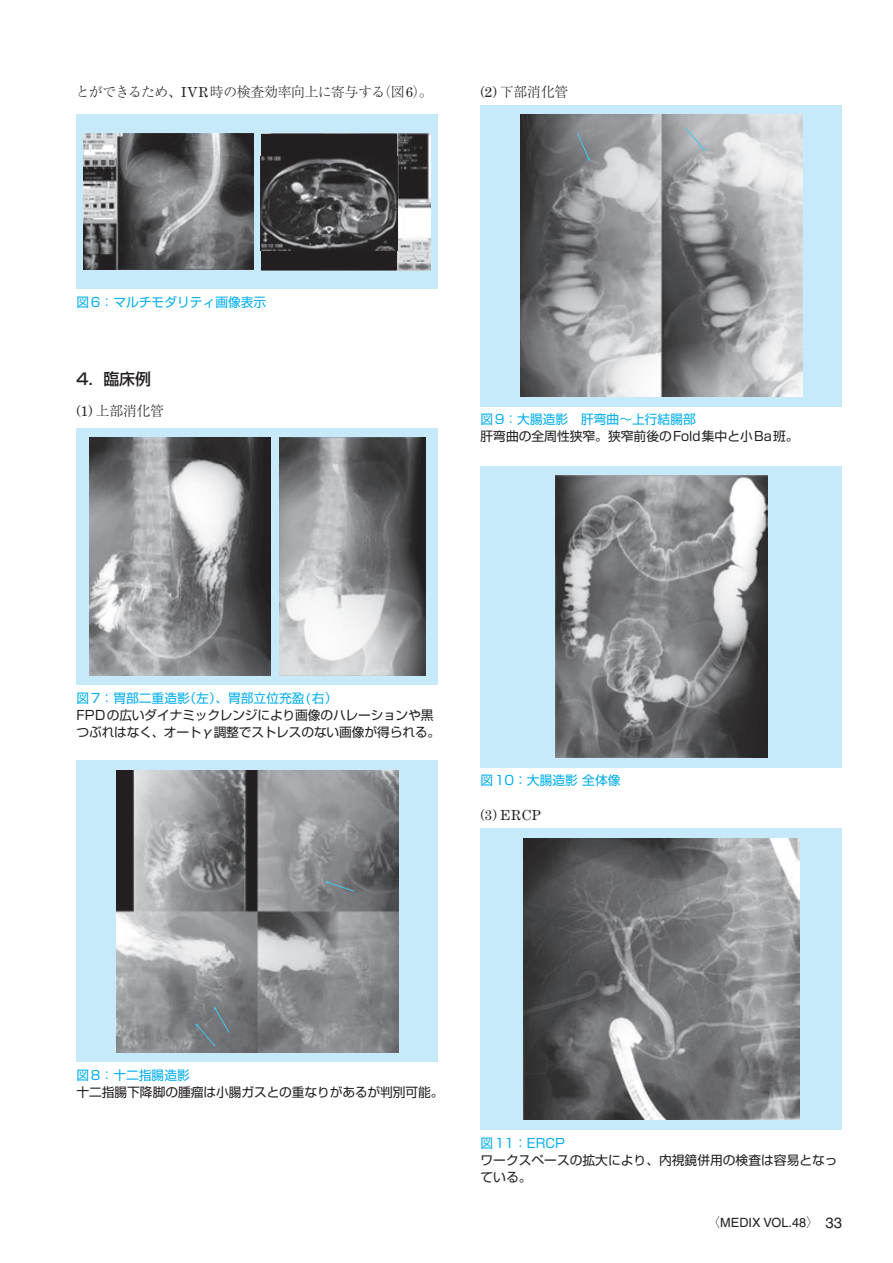
<style>
.page{position:relative;width:893px;height:1263px;background:#fff}
.page>*{position:absolute;margin:0;border:0;box-sizing:border-box;transform-origin:0 0}
.t1{font:500 15.9px "Shin Go Pro";color:#231f20}
.t2{font:300 13.8px "Ryumin Pro";letter-spacing:-.025em;color:#231f20}
.t3{font:13.8px "Century Expanded";color:#231f20}
.t4{font:12.75px/17px "Shin Go Pro";letter-spacing:-.005em;color:#231f20}
.t5{font:12.75px "Shin Go Pro";color:#00aeef}
.t6{font:12.75px "Helvetica";color:#231f20}
.s1{font-family:"Century Expanded";font-weight:400}
.s2{font-family:"Ryumin Pro";font-weight:300}
.s3{font-size:14.85px}
</style>
<div class="page">
<div style="left:77px;top:115px;width:361px;height:174px;background:#c6eafa"></div>
<img style="left:84px;top:134px;width:170px;height:136px">
<img style="left:397px;top:134px;width:34px;height:136px">
<div style="left:261px;top:134px;width:136px;height:136px;background:#231f20"></div>
<img style="left:261px;top:156px;width:136px;height:94px">
<div style="left:77px;top:761px;width:361px;height:301px;background:#c6eafa"></div>
<img style="left:116px;top:770px;width:282px;height:282px">
<svg style="left:325px;top:881px;width:30px;height:11px"></svg>
<svg style="left:195px;top:1006px;width:35px;height:41px"></svg>
<div style="left:480px;top:105px;width:362px;height:301px;background:#c6eafa"></div>
<img style="left:520px;top:114px;width:282px;height:282px">
<svg style="left:577px;top:133px;width:13px;height:28px"></svg>
<svg style="left:685px;top:127px;width:20px;height:24px"></svg>
<div style="left:480px;top:466px;width:362px;height:301px;background:#c6eafa"></div>
<img style="left:555px;top:475px;width:212px;height:283px">
<div style="left:480px;top:828px;width:362px;height:302px;background:#c6eafa"></div>
<img style="left:523px;top:838px;width:276px;height:282px">
<div style="left:77px;top:428px;width:361px;height:257px;background:#c6eafa"></div>
<img style="left:89px;top:438px;width:182px;height:238px">
<img style="left:279px;top:438px;width:146px;height:238px">
<p class="t2" style="left:76px;top:81px;width:358px">とができるため、<span class="s1">IVR</span>時の検査効率向上に寄与する（図<span class="s1">6</span>）。</p>
<p class="t2" style="left:480px;top:81px;width:89px"><span class="s1">(2)</span> 下部消化管</p>
<p class="t5" style="left:77px;top:291px;width:191px">図6：マルチモダリティ画像表示</p>
<p class="t1" style="left:76px;top:366px;width:76px">4．臨床例</p>
<p class="t2" style="left:76px;top:400px;width:89px"><span class="s1">(1)</span> 上部消化管</p>
<p class="t5" style="left:480px;top:408px;width:217px">図9：大腸造影　肝弯曲〜上行結腸部</p>
<p class="t4" style="left:480px;top:426px;width:320px">肝弯曲の全周性狭窄。狭窄前後のFold集中と小Ba班。</p>
<p class="t5" style="left:77px;top:687px;width:262px">図7：胃部二重造影（左）、胃部立位充盈(右）</p>
<p class="t4" style="left:76px;top:705px;width:365px">FPDの広いダイナミックレンジにより画像のハレーションや黒つぶれはなく、オートγ調整でストレスのない画像が得られる。</p>
<p class="t5" style="left:480px;top:770px;width:142px">図10：大腸造影 全体像</p>
<p class="t3" style="left:480px;top:807px;width:62px">(3) ERCP</p>
<p class="t5" style="left:77px;top:1064px;width:115px">図8：十二指腸造影</p>
<p class="t4" style="left:76px;top:1082px;width:369px">十二指腸下降脚の腫瘤は小腸ガスとの重なりがあるが判別可能。</p>
<p class="t5" style="left:480px;top:1132px;width:86px">図11：ERCP</p>
<p class="t4" style="left:480px;top:1150px;width:359px">ワークスペースの拡大により、内視鏡併用の検査は容易となっている。</p>
<p class="t6" style="left:707px;top:1215px;width:136px"><span class="s2">〈</span>MEDIX VOL.48<span class="s2">〉　</span><span class="s3">33</span></p>
</div>
